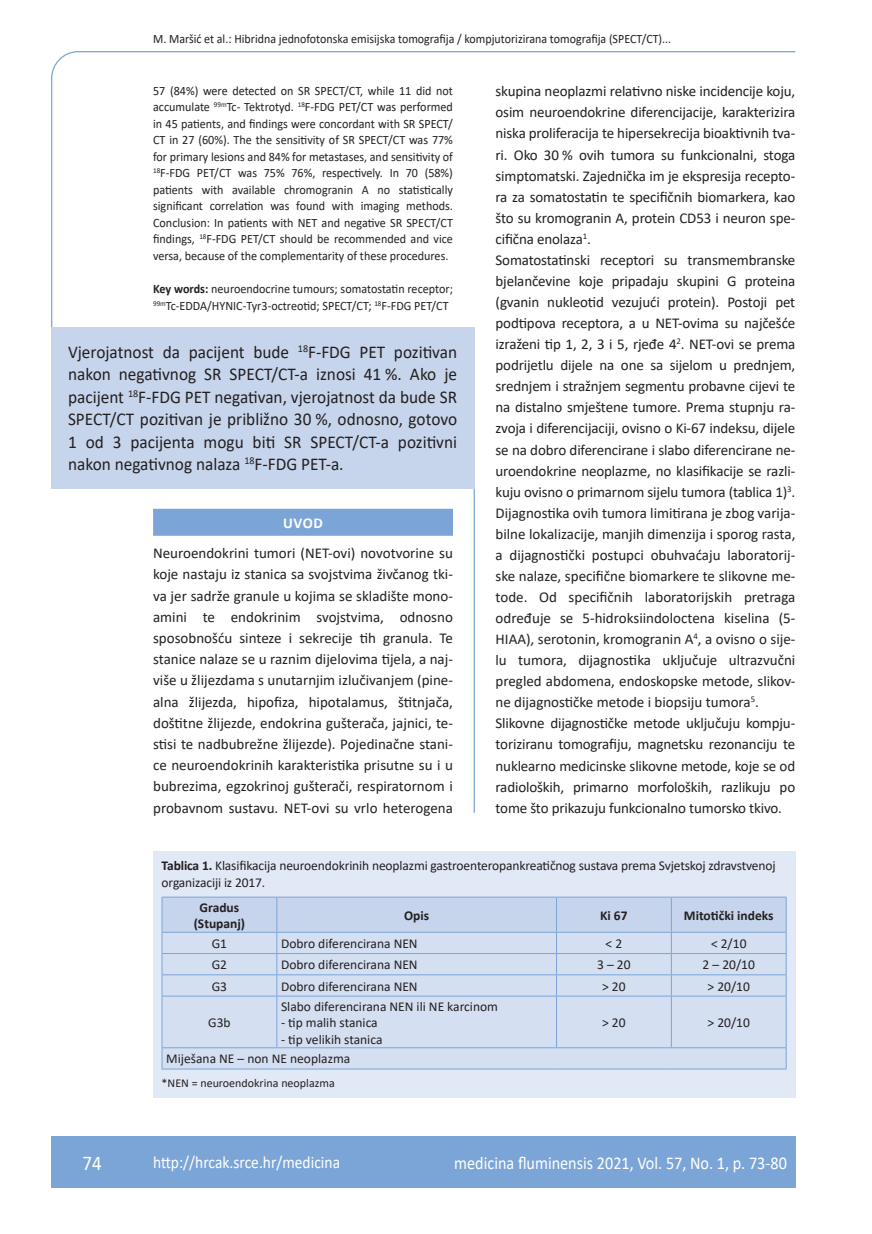
<style>
.page{position:relative;width:872px;height:1234px;background:#fff}
.page>*{position:absolute;margin:0;border:0;box-sizing:border-box;transform-origin:0 0}
.t1{font:21px "Calibri";color:#fff;scale:.9 1}
.anterfile{font:18px/22.5px "Calibri";color:#231f20;text-align:justify;scale:.96 1}
.t2{font:18px "Calibri";color:#fff;scale:.9 1}
.t3{font:17.25px "Calibri";color:#fff;scale:.9 1}
.osnovni_tekst{font:15px/21px "Calibri";letter-spacing:-.01em;color:#231f20;text-align:justify}
.naslov_ruler{font:700 15px "Calibri";color:#fff}
.tablica{font:13.5px "Calibri";color:#231f20}
.potpis_slika{font:13.5px/16.5px "Calibri";letter-spacing:-.01em;color:#231f20}
.tablica-2{font:700 13.5px/16.5px "Calibri";color:#231f20;text-align:center}
.summary{font:12.75px/16.5px "Calibri";color:#231f20;text-align:justify;scale:.95 1}
.key_words{font:12.75px/16.5px "Calibri";color:#231f20;scale:.95 1}
.glava{font:12.75px "Calibri";color:#231f20;scale:.94 1}
.legenda{font:12px "Calibri";color:#231f20}
.s1{font-weight:700}
</style>
<div class="page">
<svg style="left:51px;top:51px;width:745px;height:279px"></svg>
<hr style="left:473px;top:488px;width:2px;height:324px;background:#7ca5d7">
<div style="left:51px;top:1135px;width:744px;height:51px;background:#7ca5d7"></div>
<div style="left:51px;top:327px;width:423px;height:161px;background:#c6d5ec"></div>
<div style="left:153px;top:508px;width:300px;height:27px;background:#7ca5d7"></div>
<div style="left:153px;top:851px;width:642px;height:246px;background:#e1e9f6"></div>
<div style="left:163px;top:996px;width:623px;height:72px;background:#d4dff1"></div>
<svg style="left:162px;top:896px;width:625px;height:99px"></svg>
<hr style="left:162px;top:995px;width:115px;height:1px;background:#7ca5d7">
<hr style="left:162px;top:996px;width:1px;height:51px;background:#7ca5d7">
<hr style="left:277px;top:995px;width:279px;height:1px;background:#7ca5d7">
<hr style="left:276px;top:996px;width:1px;height:51px;background:#7ca5d7">
<hr style="left:556px;top:995px;width:115px;height:1px;background:#7ca5d7">
<hr style="left:556px;top:996px;width:1px;height:51px;background:#7ca5d7">
<hr style="left:671px;top:995px;width:115px;height:1px;background:#7ca5d7">
<hr style="left:671px;top:996px;width:1px;height:51px;background:#7ca5d7">
<hr style="left:786px;top:996px;width:1px;height:51px;background:#7ca5d7">
<hr style="left:162px;top:1047px;width:115px;height:1px;background:#7ca5d7">
<svg style="left:162px;top:1047px;width:1px;height:21px"></svg>
<hr style="left:277px;top:1047px;width:279px;height:1px;background:#7ca5d7">
<hr style="left:556px;top:1047px;width:115px;height:1px;background:#7ca5d7">
<hr style="left:671px;top:1047px;width:115px;height:1px;background:#7ca5d7">
<svg style="left:786px;top:1047px;width:1px;height:21px"></svg>
<hr style="left:162px;top:1068px;width:115px;height:1px;background:#7ca5d7">
<hr style="left:277px;top:1068px;width:279px;height:1px;background:#7ca5d7">
<hr style="left:556px;top:1068px;width:115px;height:1px;background:#7ca5d7">
<hr style="left:671px;top:1068px;width:115px;height:1px;background:#7ca5d7">
<p class="glava" style="left:153px;top:29px;width:553px">M. Maršić et al.: Hibridna jednofotonska emisijska tomografija / kompjutorizirana tomografija (SPECT/CT)...</p>
<p class="summary" style="left:153px;top:82px;width:317px">57 (84%) were detected on SR SPECT/CT, while 11 did not accumulate <sup>99m</sup>Tc- Tektrotyd. <sup>18</sup>F-FDG PET/CT was performed in 45 patients, and findings were concordant with SR SPECT/ CT in 27 (60%). The the sensitivity of SR SPECT/CT was 77% for primary lesions and 84% for metastases, and sensitivity of <sup>18</sup>F-FDG PET/CT was 75% 76%, respectively. In 70 (58%) patients with available chromogranin A no statistically significant correlation was found with imaging methods.<br>Conclusion: In patients with NET and negative SR SPECT/CT findings, <sup>18</sup>F-FDG PET/CT should be recommended and vice versa, because of the complementarity of these procedures.</p>
<p class="key_words" style="left:153px;top:280px;width:317px"><span class="s1">Key words:</span> neuroendocrine tumours; somatostatin receptor;<br><sup>99m</sup>Tc-EDDA/HYNIC-Tyr3-octreotid; SPECT/CT; <sup>18</sup>F-FDG PET/CT</p>
<p class="anterfile" style="left:68px;top:340px;width:407px">Vjerojatnost da pacijent bude <sup>18</sup>F-FDG PET pozitivan nakon negativnog SR SPECT/CT-a iznosi 41 %. Ako je pacijent <sup>18</sup>F-FDG PET negativan, vjerojatnost da bude SR SPECT/CT pozitivan je približno 30 %, odnosno, gotovo 1 od 3 pacijenta mogu biti SR SPECT/CT-a pozitivni nakon negativnog nalaza <sup>18</sup>F-FDG PET-a.</p>
<p class="naslov_ruler" style="left:283px;top:512px;width:41px">UVOD</p>
<p class="osnovni_tekst" style="left:153px;top:542px;width:301px">Neuroendokrini tumori (NET-ovi) novotvorine su koje nastaju iz stanica sa svojstvima živčanog tki&shy;va jer sadrže granule u kojima se skladište mono&shy;amini te endokrinim svojstvima, odnosno sposobnošću sinteze i sekrecije tih granula. Te stanice nalaze se u raznim dijelovima tijela, a naj&shy;više u žlijezdama s unutarnjim izlučivanjem (pine&shy;alna žlijezda, hipofiza, hipotalamus, štitnjača, doštitne žlijezde, endokrina gušterača, jajnici, te&shy;stisi te nadbubrežne žlijezde). Pojedinačne stani&shy;ce neuroendokrinih karakteristika prisutne su i u bubrezima, egzokrinoj gušterači, respiratornom i probavnom sustavu. NET-ovi su vrlo heterogena</p>
<p class="osnovni_tekst" style="left:495px;top:80px;width:301px">skupina neoplazmi relativno niske incidencije koju, osim neuroendokrine diferencijacije, karakterizira niska proliferacija te hipersekrecija bioaktivnih tva&shy;ri. Oko 30 % ovih tumora su funkcionalni, stoga simptomatski. Zajednička im je ekspresija recepto&shy;ra za somatostatin te specifičnih biomarkera, kao što su kromogranin A, protein CD53 i neuron spe&shy;cifična enolaza<sup>1</sup>.</p>
<p class="osnovni_tekst" style="left:495px;top:249px;width:301px">Somatostatinski receptori su transmembranske bjelančevine koje pripadaju skupini G proteina (gvanin nukleotid vezujući protein). Postoji pet podtipova receptora, a u NET-ovima su najčešće izraženi tip 1, 2, 3 i 5, rjeđe 4<sup>2</sup>. NET-ovi se prema podrijetlu dijele na one sa sijelom u prednjem, srednjem i stražnjem segmentu probavne cijevi te na distalno smještene tumore. Prema stupnju ra&shy;zvoja i diferencijaciji, ovisno o Ki-67 indeksu, dijele se na dobro diferencirane i slabo diferencirane ne&shy;uroendokrine neoplazme, no klasifikacije se razli&shy;kuju ovisno o primarnom sijelu tumora (tablica 1)<sup>3</sup>.</p>
<p class="osnovni_tekst" style="left:495px;top:501px;width:301px">Dijagnostika ovih tumora limitirana je zbog varija&shy;bilne lokalizacije, manjih dimenzija i sporog rasta, a dijagnostički postupci obuhvaćaju laboratorij&shy;ske nalaze, specifične biomarkere te slikovne me&shy;tode. Od specifičnih laboratorijskih pretraga određuje se 5-hidroksiindoloctena kiselina (5- HIAA), serotonin, kromogranin A<sup>4</sup>, a ovisno o sije&shy;lu tumora, dijagnostika uključuje ultrazvučni pregled abdomena, endoskopske metode, slikov&shy;ne dijagnostičke metode i biopsiju tumora<sup>5</sup>.</p>
<p class="osnovni_tekst" style="left:495px;top:712px;width:301px">Slikovne dijagnostičke metode uključuju kompju&shy;toriziranu tomografiju, magnetsku rezonanciju te nuklearno medicinske slikovne metode, koje se od radioloških, primarno morfoloških, razlikuju po tome što prikazuju funkcionalno tumorsko tkivo.</p>
<p class="potpis_slika" style="left:162px;top:856px;width:615px"><span class="s1">Tablica 1.</span> Klasifikacija neuroendokrinih neoplazmi gastroenteropankreatičnog sustava prema Svjetskoj zdravstvenoj organizaciji iz 2017.</p>
<p class="tablica-2" style="left:194px;top:898px;width:53px">Gradus (Stupanj)</p>
<p class="tablica-2" style="left:404px;top:906px;width:27px">Opis</p>
<p class="tablica-2" style="left:600px;top:906px;width:29px">Ki 67</p>
<p class="tablica-2" style="left:684px;top:906px;width:91px">Mitotički indeks</p>
<p class="tablica" style="left:212px;top:933px;width:17px">G1</p>
<p class="tablica" style="left:281px;top:933px;width:138px">Dobro diferencirana NEN</p>
<p class="tablica" style="left:605px;top:933px;width:18px">&lt; 2</p>
<p class="tablica" style="left:711px;top:933px;width:37px">&lt; 2/10</p>
<p class="tablica" style="left:212px;top:955px;width:17px">G2</p>
<p class="tablica" style="left:281px;top:955px;width:138px">Dobro diferencirana NEN</p>
<p class="tablica" style="left:597px;top:955px;width:35px">3 – 20</p>
<p class="tablica" style="left:702px;top:955px;width:54px">2 – 20/10</p>
<p class="tablica" style="left:212px;top:976px;width:17px">G3</p>
<p class="tablica" style="left:281px;top:976px;width:138px">Dobro diferencirana NEN</p>
<p class="tablica" style="left:602px;top:976px;width:25px">&gt; 20</p>
<p class="tablica" style="left:707px;top:976px;width:44px">&gt; 20/10</p>
<p class="tablica" style="left:208px;top:1012px;width:24px">G3b</p>
<p class="tablica" style="left:281px;top:996px;width:218px">Slabo diferencirana NEN ili NE karcinom</p>
<p class="tablica" style="left:281px;top:1012px;width:98px">- tip malih stanica</p>
<p class="tablica" style="left:281px;top:1029px;width:103px">- tip velikih stanica</p>
<p class="tablica" style="left:602px;top:1012px;width:25px">&gt; 20</p>
<p class="tablica" style="left:707px;top:1012px;width:44px">&gt; 20/10</p>
<p class="tablica" style="left:166px;top:1049px;width:185px">Miješana NE – non NE neoplazma</p>
<p class="legenda" style="left:162px;top:1074px;width:175px">*NEN = neuroendokrina neoplazma</p>
<p class="t1" style="left:82px;top:1147px;width:23px">74</p>
<p class="t3" style="left:153px;top:1149px;width:209px">http://hrcak.srce.hr/medicina</p>
<p class="t2" style="left:454px;top:1149px;width:371px">medicina fluminensis 2021, Vol. 57, No. 1, p. 73-80</p>
</div>
